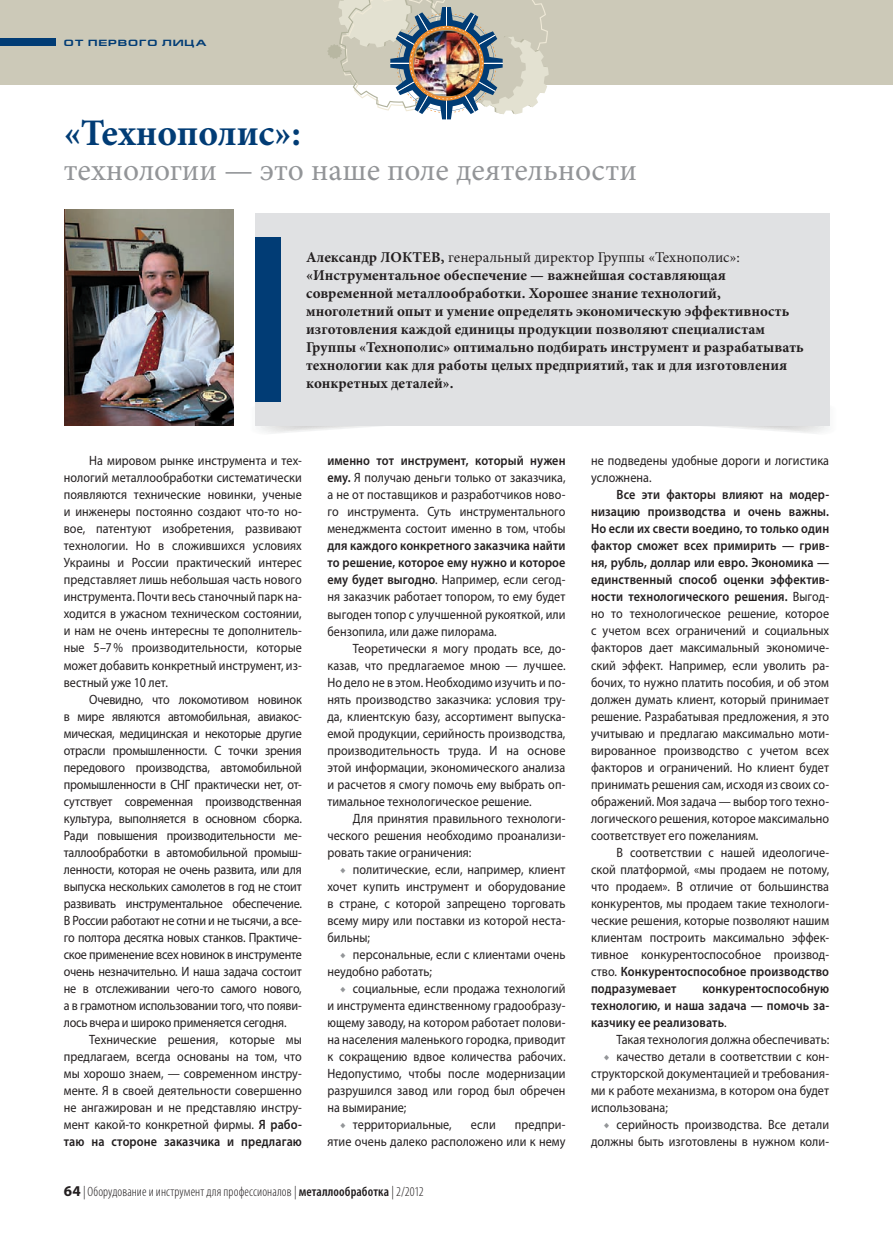
<style>
.page{position:relative;width:893px;height:1234px;background:#fff}
.page>*{position:absolute;margin:0;border:0;box-sizing:border-box;transform-origin:0 0}
.t1{font:700 37.5px "Minion Pro";color:#013c75}
.t2{font:31.5px "Minion Pro";color:#939598}
.t3{font:700 15px/18px "Minion Pro";color:#231f20}
.t4{font:13.5px/17px "Myriad Pro";letter-spacing:.005em;color:#231f20;text-align:justify;scale:.9 1}
.t5{font:600 13.5px/17px "Myriad Pro";letter-spacing:.01em;color:#231f20;text-align:justify;scale:.9 1}
.t6{font:300 condensed 13.5px "Myriad Pro";letter-spacing:.005em;color:#231f20}
.t7{font:700 9px "Europe Ext";letter-spacing:.085em;color:#013c75;scale:1.2 1}
.s1{font-weight:400}
.s2{font-weight:600}
.s3{font-family:"Minion Pro";color:#939598}
.s4{font-weight:700;font-stretch:normal;font-size:15px}
</style>
<div class="page">
<div style="left:0;top:0;width:893px;height:85px;background:#ccc9b8"></div>
<div style="left:0;top:38px;width:55px;height:7px;background:#013c75"></div>
<svg style="left:327px;top:0;width:222px;height:119px"></svg>
<img style="left:468px;top:31px;width:9px;height:7px">
<img style="left:468px;top:89px;width:11px;height:5px">
<img style="left:414px;top:31px;width:54px;height:65px">
<img style="left:468px;top:38px;width:11px;height:51px">
<svg style="left:255px;top:425px;width:279px;height:9px"></svg>
<svg style="left:553px;top:404px;width:277px;height:30px"></svg>
<div style="left:255px;top:213px;width:574px;height:212px;background:#e0e1e3"></div>
<div style="left:255px;top:237px;width:25px;height:164px;background:#013c75"></div>
<img style="left:65px;top:209px;width:168px;height:216px">
<p class="t7" style="left:64px;top:39px;width:120px">ОТ ПЕРВОГО ЛИЦА</p>
<h1 class="t1" style="left:64px;top:118px;width:239px">«Технополис»:</h1>
<h2 class="t2" style="left:64px;top:157px;width:575px">технологии — это наше поле деятельности</h2>
<p class="t3" style="left:306px;top:249px;width:499px">Александр ЛОКТЕВ, <span class="s1">генеральный директор Группы «Технополис»: </span>«Инструментальное обеспечение — важнейшая составляющая современной металлообработки. Хорошее знание технологий, многолетний опыт и умение определять экономическую эффективность изготовления каждой единицы продукции позволяют специалистам Группы «Технополис» оптимально подбирать инструмент и разрабатывать технологии как для работы целых предприятий, так и для изготовления конкретных деталей».</p>
<p class="t4" style="left:64px;top:453px;width:266px;text-indent:26px">На мировом рынке инструмента и тех&shy;нологий металлообработки систематически появляются технические новинки, ученые и инженеры постоянно создают что-то но&shy;вое, патентуют изобретения, развивают технологии. Но в сложившихся условиях Украины и России практический интерес представляет лишь небольшая часть нового инструмента. Почти весь станочный парк на&shy;ходится в ужасном техническом состоянии, и нам не очень интересны те дополнитель&shy;ные 5–7 % производительности, которые может добавить конкретный инструмент, из&shy;вестный уже 10 лет.</p>
<p class="t4" style="left:64px;top:691px;width:266px;text-indent:26px">Очевидно, что локомотивом новинок в мире являются автомобильная, авиакос&shy;мическая, медицинская и некоторые другие отрасли промышленности. С точки зрения передового производства, автомобильной промышленности в СНГ практически нет, от&shy;сутствует современная производственная культура, выполняется в основном сборка.<br>Ради повышения производительности ме&shy;таллообработки в автомобильной промыш&shy;ленности, которая не очень развита, или для выпуска нескольких самолетов в год не стоит развивать инструментальное обеспечение.<br>В России работают не сотни и не тысячи, а все&shy;го полтора десятка новых станков. Практиче&shy;ское применение всех новинок в инструменте очень незначительно. И наша задача состоит не в отслеживании чего-то самого нового, а в грамотном использовании того, что появи&shy;лось вчера и широко применяется сегодня.</p>
<p class="t4" style="left:64px;top:1031px;width:266px;text-indent:26px">Технические решения, которые мы предлагаем, всегда основаны на том, что мы хорошо знаем, — современном инстру&shy;менте. Я в своей деятельности совершенно не ангажирован и не представляю инстру&shy;мент какой-то конкретной фирмы. <span class="s2">Я рабо&shy;таю на стороне заказчика и предлагаю</span></p>
<p class="t4" style="left:327px;top:453px;width:266px"><span class="s2">именно тот инструмент, который нужен ему.</span> Я получаю деньги только от заказчика, а не от поставщиков и разработчиков ново&shy;го инструмента. Суть инструментального менеджмента состоит именно в том, чтобы</p>
<p class="t4" style="left:327px;top:538px;width:266px"><span class="s2">для каждого конкретного заказчика найти то решение, которое ему нужно и которое ему будет выгодно</span>. Например, если сегод&shy;ня заказчик работает топором, то ему будет выгоден топор с улучшенной рукояткой, или бензопила, или даже пилорама.</p>
<p class="t4" style="left:327px;top:640px;width:266px;text-indent:26px">Теоретически я могу продать все, до&shy;казав, что предлагаемое мною — лучшее.<br>Но дело не в этом. Необходимо изучить и по&shy;нять производство заказчика: условия тру&shy;да, клиентскую базу, ассортимент выпуска&shy;емой продукции, серийность производства, производительность труда. И на основе этой информации, экономического анализа и расчетов я смогу помочь ему выбрать оп&shy;тимальное технологическое решение.</p>
<p class="t4" style="left:327px;top:810px;width:266px;text-indent:26px">Для принятия правильного технологи&shy;ческого решения необходимо проанализи&shy;ровать такие ограничения:</p>
<p class="t4" style="left:327px;top:861px;width:266px;text-indent:13px"><span class="s3">◆</span> политические, если, например, клиент хочет купить инструмент и оборудование в стране, с которой запрещено торговать всему миру или поставки из которой неста&shy;бильны;</p>
<p class="t4" style="left:327px;top:946px;width:266px;text-indent:13px"><span class="s3">◆</span> персональные, если с клиентами очень неудобно работать;</p>
<p class="t4" style="left:327px;top:980px;width:266px;text-indent:13px"><span class="s3">◆</span> социальные, если продажа технологий и инструмента единственному градообразу&shy;ющему заводу, на котором работает полови&shy;на населения маленького городка, приводит к сокращению вдвое количества рабочих.<br>Недопустимо, чтобы после модернизации разрушился завод или город был обречен на вымирание;</p>
<p class="t4" style="left:340px;top:1116px;width:125px"><span class="s3">◆</span> территориальные,</p>
<p class="t4" style="left:471px;top:1116px;width:29px">если</p>
<p class="t4" style="left:327px;top:1116px;width:266px;text-align:right">предпри-<br>ятие очень далеко расположено или к нему</p>
<p class="t6" style="left:64px;top:1186px;width:361px"><span class="s4">64</span> | Оборудование и инструмент для профессионалов | <span class="s2">металлообработка</span> | 2/2012</p>
<p class="t4" style="left:591px;top:453px;width:266px">не подведены удобные дороги и логистика усложнена.</p>
<p class="t4" style="left:591px;top:487px;width:266px;text-indent:26px"><span class="s2">Все эти факторы влияют на модер&shy;низацию производства и очень важны.<br>Но если их свести воедино, то только один фактор сможет всех примирить — грив&shy;ня, рубль, доллар или евро. Экономика — единственный способ оценки эффектив&shy;ности технологического решения.</span> Выгод&shy;но то технологическое решение, которое с учетом всех ограничений и социальных факторов дает максимальный экономиче&shy;ский эффект. Например, если уволить ра&shy;бочих, то нужно платить пособия, и об этом должен думать клиент, который принимает решение. Разрабатывая предложения, я это учитываю и предлагаю максимально моти&shy;вированное производство с учетом всех факторов и ограничений. Но клиент будет принимать решения сам, исходя из своих со&shy;ображений. Моя задача — выбор того техно&shy;логического решения, которое максимально соответствует его пожеланиям.</p>
<p class="t4" style="left:591px;top:844px;width:266px;text-indent:26px">В соответствии с нашей идеологиче&shy;ской платформой, «мы продаем не потому, что продаем». В отличие от большинства конкурентов, мы продаем такие технологи&shy;ческие решения, которые позволяют нашим клиентам построить максимально эффек&shy;тивное конкурентоспособное производ&shy;ство. <span class="s2">Конкурентоспособное производство подразумевает</span></p>
<p class="t5" style="left:591px;top:980px;width:266px;text-indent:111px">конкурентоспособную технологию, и наша задача — помочь за&shy;казчику ее реализовать<span class="s1">.</span></p>
<p class="t4" style="left:617px;top:1031px;width:238px">Такая технология должна обеспечивать:</p>
<p class="t4" style="left:591px;top:1048px;width:266px;text-indent:13px"><span class="s3">◆</span> качество детали в соответствии с кон&shy;структорской документацией и требования&shy;ми к работе механизма, в котором она будет использована;</p>
<p class="t4" style="left:591px;top:1116px;width:266px;text-align:right"><span class="s3">◆</span> серийность производства. Все детали должны быть изготовлены в нужном коли-</p>
</div>
